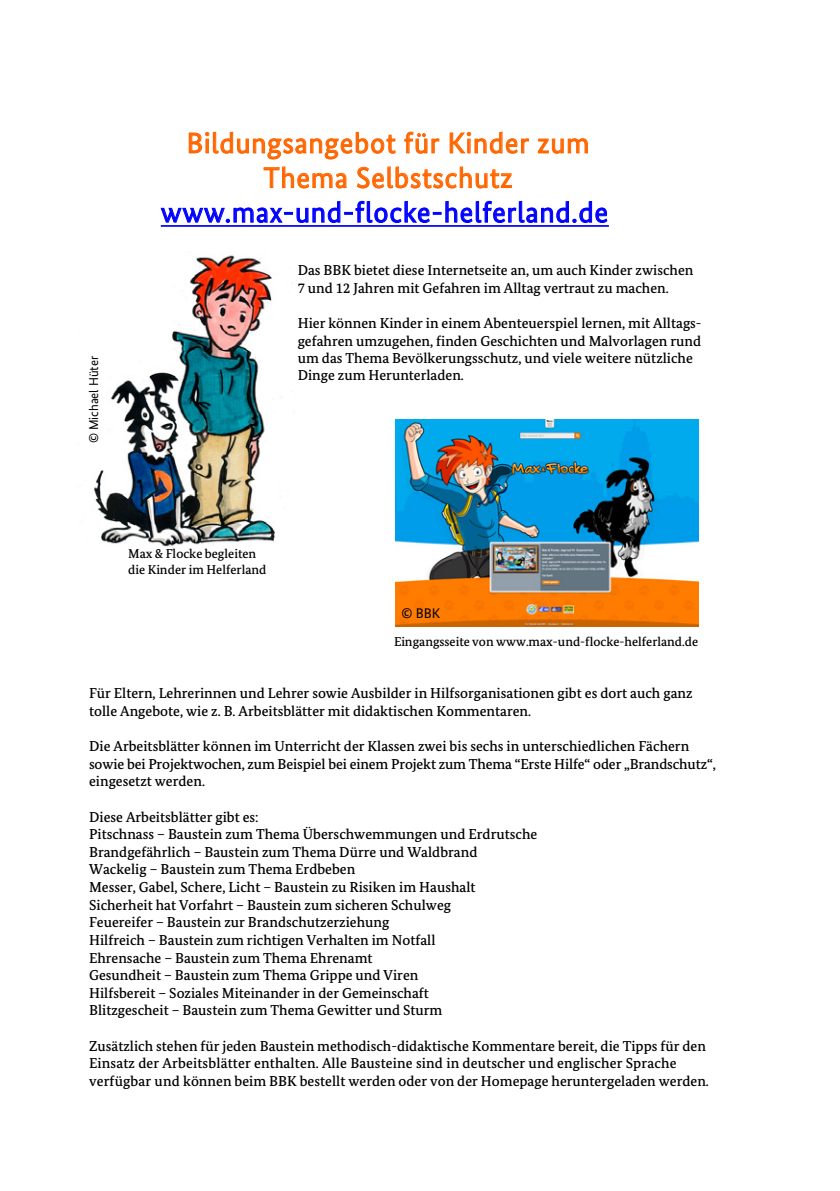
<style>
.page{position:relative;width:840px;height:1191px;background:#fff}
.page>*{position:absolute;margin:0;border:0;box-sizing:border-box;transform-origin:0 0}
.t1{font:28.8px/34.6px "Bundes Sans";letter-spacing:.025em;color:#f60;text-align:center}
.t2{font:28.8px "Bundes Sans";letter-spacing:.025em;color:#00f}
.t3{font:500 14.4px/17.6px "Bundes Serif";color:#000}
.t4{font:14px "Bundes Sans";color:#000}
.t5{font:500 12.8px/15.4px "Bundes Serif";color:#000}
.t6{font:12.8px "Bundes Sans";color:#000}
</style>
<div class="page">
<img style="left:94px;top:255px;width:198px;height:292px">
<img style="left:395px;top:419px;width:303px;height:207px">
<svg style="left:188px;top:131px;width:208px;height:29px"></svg>
<svg style="left:404px;top:131px;width:36px;height:23px"></svg>
<svg style="left:449px;top:131px;width:80px;height:23px"></svg>
<svg style="left:537px;top:138px;width:51px;height:16px"></svg>
<svg style="left:263px;top:166px;width:84px;height:23px"></svg>
<svg style="left:356px;top:166px;width:156px;height:23px"></svg>
<svg style="left:160px;top:200px;width:448px;height:27px"></svg>
<p class="t6" style="left:86px;top:443px;width:89px;rotate:-90deg">© Michael Hüter</p>
<h2 class="t1" style="left:186px;top:125px;width:404px">Bildungsangebot für Kinder zum<br>Thema Selbstschutz</h2>
<p class="t2" style="left:161px;top:195px;width:448px">www.max-und-flocke-helferland.de</p>
<p class="t3" style="left:297px;top:261px;width:397px">Das BBK bietet diese Internetseite an, um auch Kinder zwischen<br>7 und 12 Jahren mit Gefahren im Alltag vertraut zu machen.</p>
<p class="t3" style="left:297px;top:315px;width:405px">Hier können Kinder in einem Abenteuerspiel lernen, mit Alltags&shy;gefahren umzugehen, finden Geschichten und Malvorlagen rund um das Thema Bevölkerungsschutz, und viele weitere nützliche Dinge zum Herunterladen.</p>
<p class="t5" style="left:128px;top:546px;width:140px">Max &amp; Flocke begleiten die Kinder im Helferland</p>
<p class="t4" style="left:401px;top:605px;width:40px">© BBK</p>
<p class="t5" style="left:394px;top:634px;width:305px">Eingangsseite von www.max-und-flocke-helferland.de</p>
<p class="t3" style="left:89px;top:684px;width:604px">Für Eltern, Lehrerinnen und Lehrer sowie Ausbilder in Hilfsorganisationen gibt es dort auch ganz tolle Angebote, wie z. B. Arbeitsblätter mit didaktischen Kommentaren.</p>
<p class="t3" style="left:89px;top:737px;width:628px">Die Arbeitsblätter können im Unterricht der Klassen zwei bis sechs in unterschiedlichen Fächern sowie bei Projektwochen, zum Beispiel bei einem Projekt zum Thema “Erste Hilfe“ oder „Brandschutz“, eingesetzt werden.</p>
<p class="t3" style="left:89px;top:807px;width:171px">Diese Arbeitsblätter gibt es:</p>
<p class="t3" style="left:89px;top:825px;width:449px">Pitschnass – Baustein zum Thema Überschwemmungen und Erdrutsche</p>
<p class="t3" style="left:89px;top:843px;width:390px">Brandgefährlich – Baustein zum Thema Dürre und Waldbrand</p>
<p class="t3" style="left:89px;top:860px;width:267px">Wackelig – Baustein zum Thema Erdbeben</p>
<p class="t3" style="left:89px;top:878px;width:388px">Messer, Gabel, Schere, Licht – Baustein zu Risiken im Haushalt</p>
<p class="t3" style="left:89px;top:895px;width:363px">Sicherheit hat Vorfahrt – Baustein zum sicheren Schulweg</p>
<p class="t3" style="left:89px;top:913px;width:301px">Feuereifer – Baustein zur Brandschutzerziehung</p>
<p class="t3" style="left:89px;top:931px;width:348px">Hilfreich – Baustein zum richtigen Verhalten im Notfall</p>
<p class="t3" style="left:89px;top:948px;width:285px">Ehrensache – Baustein zum Thema Ehrenamt</p>
<p class="t3" style="left:89px;top:966px;width:330px">Gesundheit – Baustein zum Thema Grippe und Viren</p>
<p class="t3" style="left:89px;top:984px;width:341px">Hilfsbereit – Soziales Miteinander in der Gemeinschaft</p>
<p class="t3" style="left:89px;top:1001px;width:354px">Blitzgescheit – Baustein zum Thema Gewitter und Sturm</p>
<p class="t3" style="left:89px;top:1037px;width:621px">Zusätzlich stehen für jeden Baustein methodisch-didaktische Kommentare bereit, die Tipps für den<br>Einsatz der Arbeitsblätter enthalten. Alle Bausteine sind in deutscher und englischer Sprache verfügbar und können beim BBK bestellt werden oder von der Homepage heruntergeladen werden.</p>
</div>
